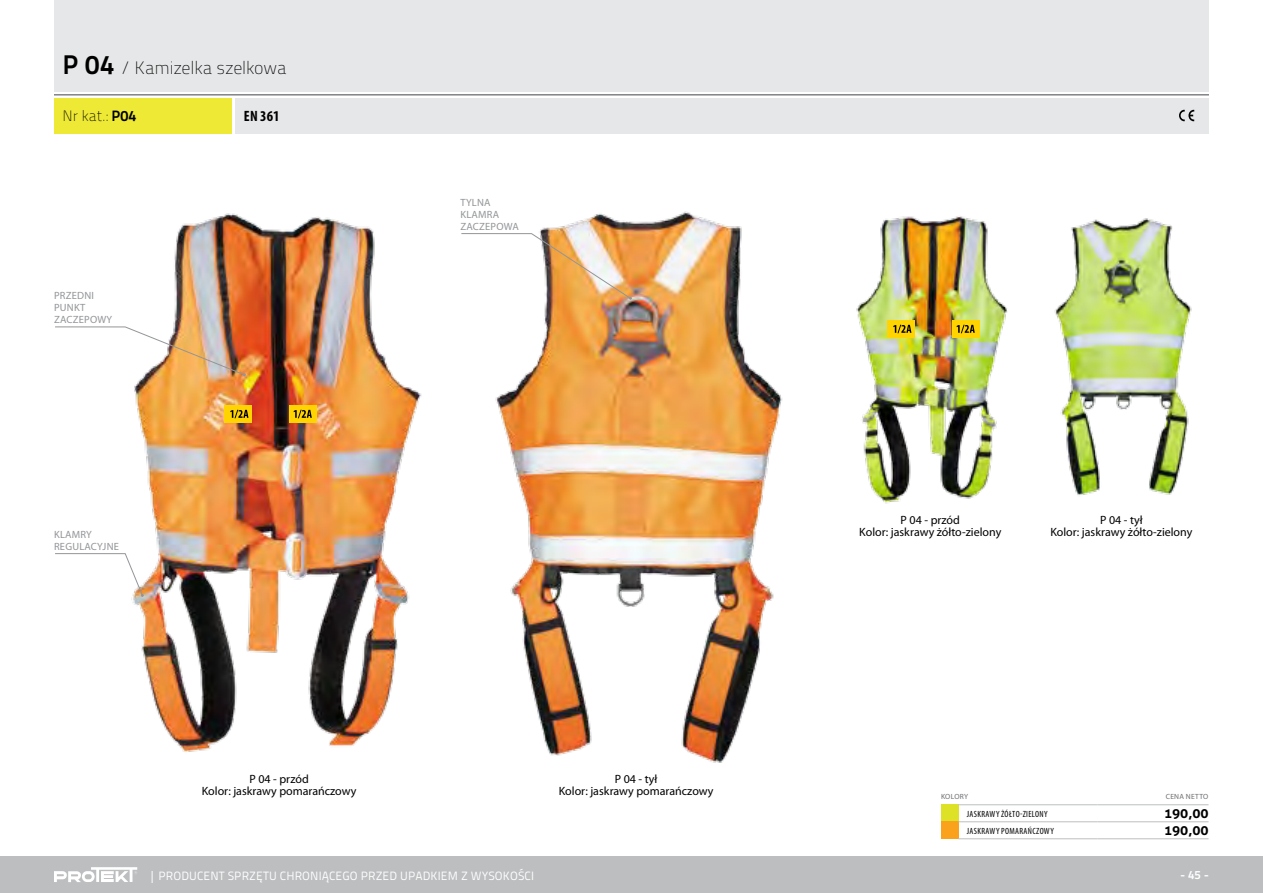
<style>
.page{position:relative;width:1263px;height:893px;background:#fff}
.page>*{position:absolute;margin:0;border:0;box-sizing:border-box;transform-origin:0 0}
.t1{font:18px "Titillium Maps 29 L 1 wt";letter-spacing:-.01em;color:#000}
.t2{font:15px "Titillium Maps 29 L 1 wt";color:#000}
.t3{font:700 condensed 15px "Myriad Pro";color:#000}
.t4{font:700 13.5px "Aller";color:#000}
.t5{font:12px/12px "Myriad Pro";color:#000;text-align:center}
.t6{font:12px "Titillium Maps 29 L 400 wt";letter-spacing:.01em;color:#fff}
.t7{font:12px "Titillium Maps 29 L 800 wt";color:#fff}
.t8{font:10.5px/12px "Myriad Pro";letter-spacing:.02em;color:#939598}
.t9{font:condensed 9px "Myriad Pro";letter-spacing:.035em;color:#000}
.t10{font:7.5px "Myriad Pro";letter-spacing:.03em;color:#6d6e71}
.s1{font-family:"Titillium Maps 29 L 800 wt";font-size:27px}
.s2{font-family:"Titillium Maps 29 L 800 wt"}
</style>
<div class="page">
<div style="left:0;top:856px;width:1263px;height:37px;background:#bcbec0"></div>
<svg style="left:54px;top:867px;width:83px;height:15px"></svg>
<div style="left:54px;top:0;width:1155px;height:91px;background:#e6e7e8"></div>
<div style="left:54px;top:98px;width:178px;height:35px;background:#ede934"></div>
<div style="left:235px;top:98px;width:974px;height:35px;background:#e6e7e8"></div>
<hr style="left:54px;top:94px;width:1155px;height:2px;background:#808285">
<svg style="left:1179px;top:110px;width:15px;height:11px"></svg>
<img style="left:131px;top:213px;width:290px;height:539px">
<img style="left:421px;top:211px;width:362px;height:552px">
<img style="left:856px;top:216px;width:152px;height:288px">
<img style="left:1054px;top:218px;width:138px;height:278px">
<img style="left:461px;top:233px;width:171px;height:67px">
<img style="left:55px;top:326px;width:191px;height:50px">
<svg style="left:55px;top:553px;width:89px;height:44px"></svg>
<div style="left:224px;top:405px;width:28px;height:18px;background:#ffd400"></div>
<svg style="left:230px;top:410px;width:18px;height:8px"></svg>
<div style="left:289px;top:405px;width:28px;height:18px;background:#ffd400"></div>
<svg style="left:294px;top:410px;width:18px;height:8px"></svg>
<div style="left:887px;top:320px;width:28px;height:18px;background:#ffd400"></div>
<svg style="left:893px;top:325px;width:18px;height:8px"></svg>
<div style="left:952px;top:320px;width:27px;height:18px;background:#ffd400"></div>
<svg style="left:956px;top:325px;width:19px;height:8px"></svg>
<div style="left:941px;top:805px;width:17px;height:17px;background:#dde227"></div>
<div style="left:941px;top:822px;width:17px;height:17px;background:#faa21b"></div>
<hr style="left:1097px;top:804px;width:111px;height:1px;background:#bcbec0">
<hr style="left:1097px;top:821px;width:111px;height:1px;background:#bcbec0">
<hr style="left:1097px;top:838px;width:111px;height:1px;background:#bcbec0">
<hr style="left:958px;top:804px;width:139px;height:1px;background:#bcbec0">
<hr style="left:958px;top:821px;width:139px;height:1px;background:#bcbec0">
<hr style="left:958px;top:838px;width:139px;height:1px;background:#bcbec0">
<h1 class="t1" style="left:63px;top:55px;width:225px"><span class="s1">P 04</span> / Kamizelka szelkowa</h1>
<p class="t2" style="left:63px;top:105px;width:75px">Nr kat.: <span class="s2">P04</span></p>
<p class="t3" style="left:244px;top:107px;width:37px">EN 361</p>
<p class="t8" style="left:54px;top:289px;width:60px">PRZEDNI<br>PUNKT<br>ZACZEPOWY</p>
<p class="t8" style="left:54px;top:528px;width:66px">KLAMRY<br>REGULACYJNE</p>
<p class="t8" style="left:460px;top:196px;width:60px">TYLNA<br>KLAMRA<br>ZACZEPOWA</p>
<p class="t5" style="left:202px;top:773px;width:156px">P 04 - przód<br>Kolor: jaskrawy pomarańczowy</p>
<p class="t5" style="left:559px;top:773px;width:156px">P 04 - tył<br>Kolor: jaskrawy pomarańczowy</p>
<p class="t5" style="left:859px;top:514px;width:144px">P 04 - przód<br>Kolor: jaskrawy żółto-zielony</p>
<p class="t5" style="left:1050px;top:514px;width:144px">P 04 - tył<br>Kolor: jaskrawy żółto-zielony</p>
<p class="t10" style="left:941px;top:792px;width:29px">KOLORY</p>
<p class="t10" style="left:1166px;top:792px;width:44px">CENA NETTO</p>
<p class="t9" style="left:967px;top:808px;width:82px">JASKRAWY ŻÓŁTO-ZIELONY</p>
<p class="t4" style="left:1164px;top:805px;width:46px">190,00</p>
<p class="t9" style="left:967px;top:825px;width:89px">JASKRAWY POMARAŃCZOWY</p>
<p class="t4" style="left:1164px;top:822px;width:46px">190,00</p>
<p class="t6" style="left:149px;top:866px;width:386px">| PRODUCENT SPRZĘTU CHRONIĄCEGO PRZED UPADKIEM Z WYSOKOŚCI</p>
<p class="t7" style="left:1180px;top:865px;width:30px">- 45 -</p>
</div>
